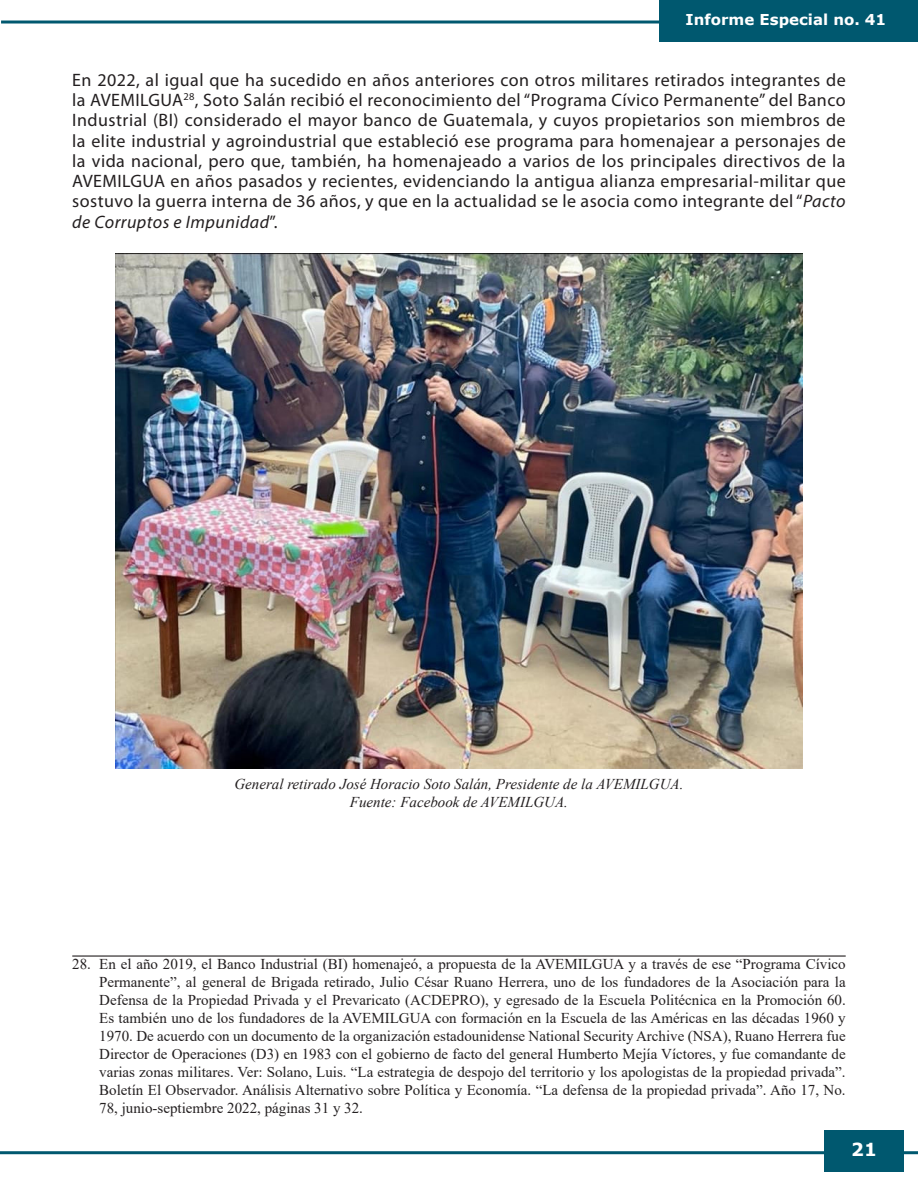
<style>
.page{position:relative;width:918px;height:1188px;background:#fff}
.page>*{position:absolute;margin:0;border:0;box-sizing:border-box;transform-origin:0 0}
.t1{font:18px/20.2px "Myriad Pro";letter-spacing:.025em;color:#231f20;text-align:justify}
.t2{font:700 18px "Verdana";color:#fff}
.t3{font:15px/18px "Times New Roman";color:#231f20;text-align:justify}
.t4{font:italic 15px "Times New Roman";color:#231f20}
.t5{font:700 15px "Verdana";color:#fff}
.s1{font-style:italic}
</style>
<div class="page">
<hr style="left:0;top:1151px;width:918px;height:3px;background:#00586f">
<div style="left:824px;top:1130px;width:80px;height:41px;background:#00586f"></div>
<hr style="left:1px;top:21px;width:658px;height:3px;background:#00586f">
<div style="left:659px;top:0;width:259px;height:41px;background:#00586f"></div>
<img style="left:116px;top:254px;width:686px;height:514px">
<hr style="left:72px;top:955px;width:774px;height:2px;background:#231f20">
<p class="t5" style="left:686px;top:9px;width:202px">Informe Especial no. 41</p>
<p class="t1" style="left:72px;top:69px;width:775px">En 2022, al igual que ha sucedido en años anteriores con otros militares retirados integrantes de la AVEMILGUA<sup>28</sup>, Soto Salán recibió el reconocimiento del “Programa Cívico Permanente” del Banco Industrial (BI) considerado el mayor banco de Guatemala, y cuyos propietarios son miembros de la elite industrial y agroindustrial que estableció ese programa para homenajear a personajes de la vida nacional, pero que, también, ha homenajeado a varios de los principales directivos de la AVEMILGUA en años pasados y recientes, evidenciando la antigua alianza empresarial-militar que sostuvo la guerra interna de 36 años, y que en la actualidad se le asocia como integrante del “<span class="s1">Pacto de Corruptos e Impunidad</span>”.</p>
<p class="t4" style="left:234px;top:774px;width:451px">General retirado José Horacio Soto Salán, Presidente de la AVEMILGUA.</p>
<p class="t4" style="left:350px;top:792px;width:220px">Fuente: Facebook de AVEMILGUA.</p>
<p class="t3" style="left:99px;top:955px;width:748px;text-indent:-27px">28. En el año 2019, el Banco Industrial (BI) homenajeó, a propuesta de la AVEMILGUA y a través de ese “Programa Cívico Permanente”, al general de Brigada retirado, Julio César Ruano Herrera, uno de los fundadores de la Asociación para la Defensa de la Propiedad Privada y el Prevaricato (ACDEPRO), y egresado de la Escuela Politécnica en la Promoción 60.<br>Es también uno de los fundadores de la AVEMILGUA con formación en la Escuela de las Américas en las décadas 1960 y 1970. De acuerdo con un documento de la organización estadounidense National Security Archive (NSA), Ruano Herrera fue Director de Operaciones (D3) en 1983 con el gobierno de facto del general Humberto Mejía Víctores, y fue comandante de varias zonas militares. Ver: Solano, Luis. “La estrategia de despojo del territorio y los apologistas de la propiedad privada”.<br>Boletín El Observador. Análisis Alternativo sobre Política y Economía. “La defensa de la propiedad privada”. Año 17, No.<br>78, junio-septiembre 2022, páginas 31 y 32.</p>
<p class="t2" style="left:851px;top:1137px;width:27px">21</p>
</div>
